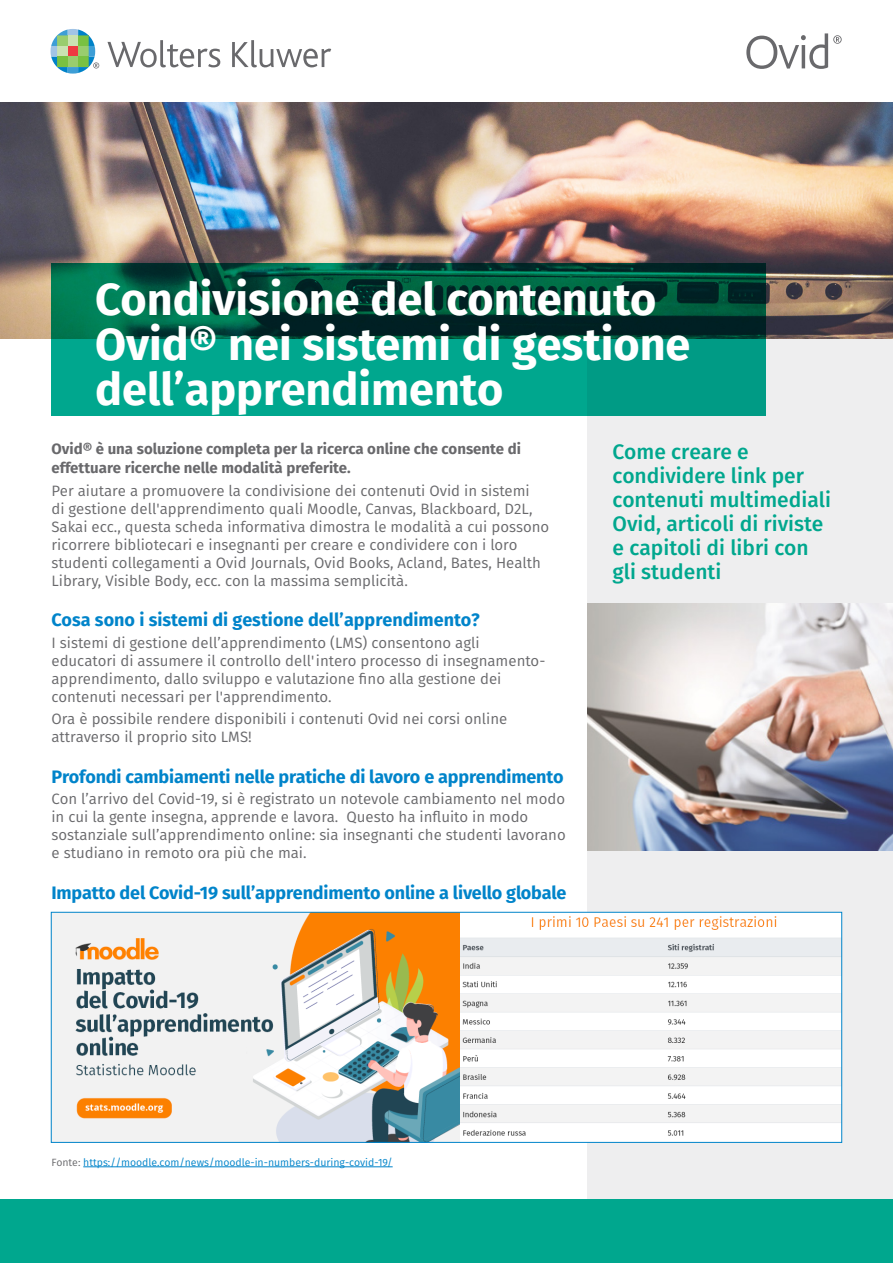
<style>
.page{position:relative;width:893px;height:1263px;background:#fff}
.page>*{position:absolute;margin:0;border:0;box-sizing:border-box;transform-origin:0 0}
.t1{font:700 45px/45px "Fira Sans";color:#fff}
.t2{font:500 21px/24px "Fira Sans";color:#00a78e}
.t3{font:700 18px "Fira Sans";letter-spacing:-.01em;color:#0084ca}
.t4{font:15px/18px "Fira Sans";color:#69696c}
.t5{font:700 15px/19.5px "Fira Sans";color:#69696c}
.t6{font:10.5px "Fira Sans";color:#0084ca}
.s1{color:#69696c}
</style>
<div class="page">
<div style="left:587px;top:339px;width:306px;height:860px;background:#eeeeef"></div>
<div style="left:0;top:1199px;width:893px;height:64px;background:#00a78e"></div>
<svg style="left:107px;top:40px;width:113px;height:27px"></svg>
<svg style="left:232px;top:40px;width:99px;height:27px"></svg>
<svg style="left:51px;top:29px;width:48px;height:45px"></svg>
<svg style="left:746px;top:33px;width:96px;height:36px"></svg>
<img style="left:0;top:102px;width:893px;height:237px">
<svg style="left:51px;top:263px;width:715px;height:152px;background:#007661"></svg>
<img style="left:587px;top:604px;width:306px;height:247px">
<hr style="left:83px;top:1166px;width:310px;height:1px;background:#0084ca">
<img style="left:53px;top:914px;width:787px;height:226px">
<div style="left:51px;top:912px;width:791px;height:230px;border:1px solid #0084ca"></div>
<p class="t1" style="left:95px;top:274px;width:597px">Condivisione del contenuto<br>Ovid® nei sistemi di gestione dell’apprendimento</p>
<p class="t5" style="left:51px;top:438px;width:471px">Ovid® è una soluzione completa per la ricerca online che consente di effettuare ricerche nelle modalità preferite.</p>
<p class="t4" style="left:51px;top:481px;width:499px">Per aiutare a promuovere la condivisione dei contenuti Ovid in sistemi<br>di gestione dell'apprendimento quali Moodle, Canvas, Blackboard, D2L, Sakai ecc., questa scheda informativa dimostra le modalità a cui possono ricorrere bibliotecari e insegnanti per creare e condividere con i loro studenti collegamenti a Ovid Journals, Ovid Books, Acland, Bates, Health Library, Visible Body, ecc. con la massima semplicità.</p>
<p class="t3" style="left:51px;top:605px;width:430px">Cosa sono i sistemi di gestione dell’apprendimento?</p>
<p class="t4" style="left:51px;top:633px;width:495px">I sistemi di gestione dell’apprendimento (LMS) consentono agli educatori di assumere il controllo dell'intero processo di insegnamento&shy;apprendimento, dallo sviluppo e valutazione fino alla gestione dei contenuti necessari per l'apprendimento.</p>
<p class="t4" style="left:51px;top:709px;width:457px">Ora è possibile rendere disponibili i contenuti Ovid nei corsi online attraverso il proprio sito LMS!</p>
<p class="t3" style="left:51px;top:761px;width:514px">Profondi cambiamenti nelle pratiche di lavoro e apprendimento</p>
<p class="t4" style="left:51px;top:789px;width:516px">Con l’arrivo del Covid-19, si è registrato un notevole cambiamento nel modo in cui la gente insegna, apprende e lavora. Questo ha influito in modo sostanziale sull’apprendimento online: sia insegnanti che studenti lavorano e studiano in remoto ora più che mai.</p>
<p class="t3" style="left:51px;top:877px;width:517px">Impatto del Covid-19 sull’apprendimento online a livello globale</p>
<p class="t2" style="left:613px;top:439px;width:220px">Come creare e condividere link per contenuti multimediali<br>Ovid, articoli di riviste e capitoli di libri con gli studenti</p>
<p class="t6" style="left:51px;top:1154px;width:343px"><span class="s1">Fonte:</span> https://moodle.com/news/moodle-in-numbers-during-covid-19/</p>
</div>
